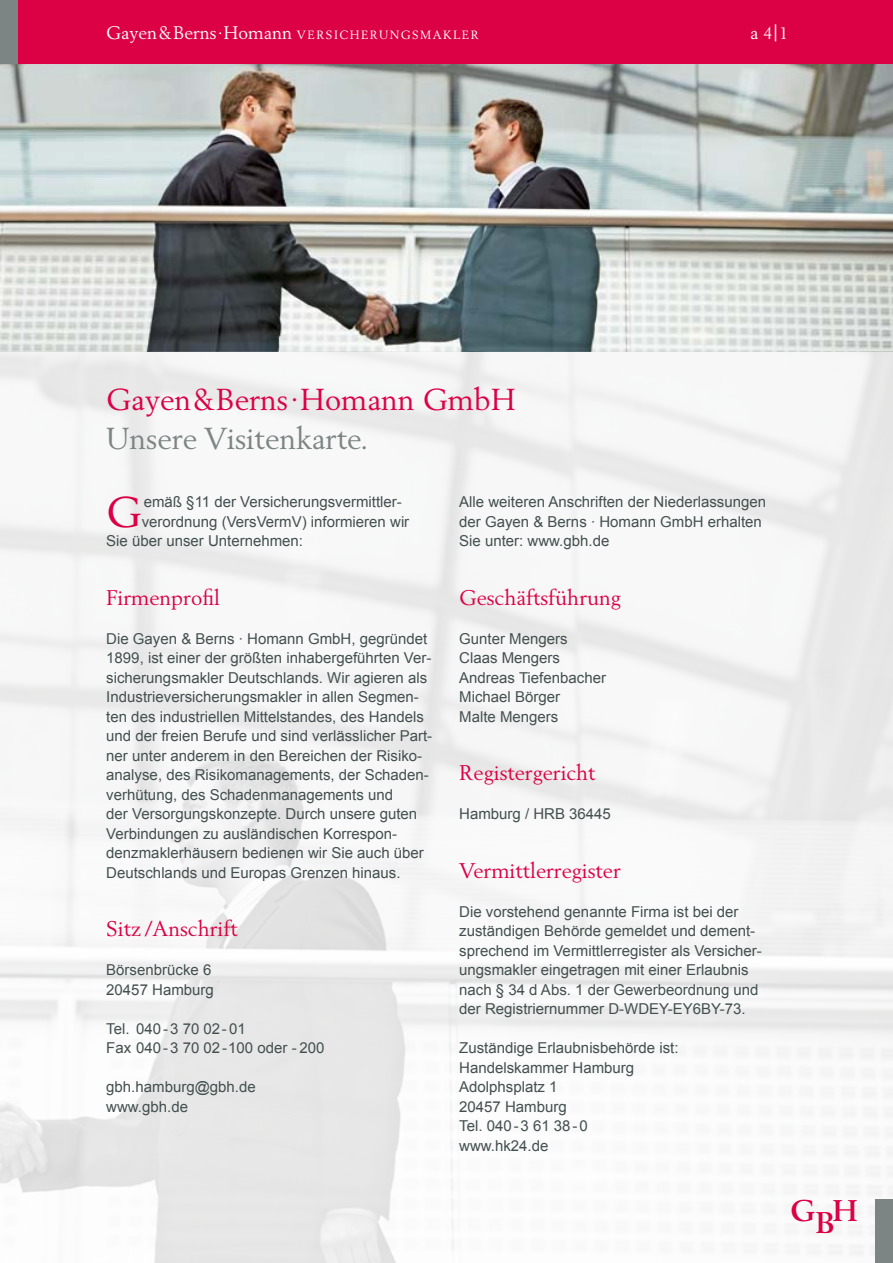
<style>
.page{position:relative;width:893px;height:1263px;background:#fff}
.page>*{position:absolute;margin:0;border:0;box-sizing:border-box;transform-origin:0 0}
.t1{font:42.45px "Berling";color:#dc0045}
.t2{font:30px "Berling";color:#dc0045}
.t3{font:30px "Berling";color:#7c8484}
.t4{font:700 29.55px "Berling";color:#dc0045}
.t5{font:21px "Berling";color:#dc0045}
.t6{font:16.5px "Berling";color:#fff}
.t7{font:15px/19.5px "Arial";color:#434f4f}
.t8{font:11.85px "Berling";letter-spacing:.12em;color:#fff}
.s1{font-size:18px}
.s2{font-style:italic;font-size:21px}
</style>
<div class="page">
<img style="left:0;top:64px;width:893px;height:1199px">
<div style="left:0;top:0;width:893px;height:64px;background:#dc0045"></div>
<div style="left:876px;top:1199px;width:17px;height:64px;background:#7c8484"></div>
<div style="left:0;top:0;width:17px;height:64px;background:#7c8484"></div>
<p class="t8" style="left:106px;top:28px;width:370px"><span class="s1">Gayen &amp; Berns </span><sup>.</sup><span class="s1">Homann</span> Vers ich erungs makler</p>
<h2 class="t2" style="left:106px;top:381px;width:411px">Gayen &amp; Berns . Homann GmbH</h2>
<h2 class="t3" style="left:106px;top:420px;width:264px">Unsere Visitenkarte.</h2>
<p class="t6" style="left:750px;top:23px;width:39px"><span class="s1">a</span> 4<span class="s2">|</span> 1</p>
<h1 class="t1" style="left:106px;top:486px;width:37px">G</h1>
<p class="t7" style="left:144px;top:492px;width:260px">emäß §11 der Versicherungsvermittler-</p>
<p class="t7" style="left:142px;top:512px;width:269px">verordnung (VersVermV) informieren wir</p>
<p class="t7" style="left:106px;top:531px;width:198px">Sie über unser Unternehmen:</p>
<h3 class="t5" style="left:106px;top:584px;width:115px">Firmenprofil</h3>
<p class="t7" style="left:106px;top:629px;width:327px">Die Gayen &amp; Berns · Homann GmbH, gegründet 1899, ist einer der größten inhabergeführten Ver&shy;sicherungsmakler Deutschlands. Wir agieren als Industrieversicherungsmakler in allen Segmen&shy;ten des industriellen Mittelstandes, des Handels und der freien Berufe und sind verlässlicher Part&shy;ner unter anderem in den Bereichen der Risiko&shy;analyse, des Risikomanagements, der Schaden&shy;verhütung, des Schadenmanagements und<br>der Versorgungskonzepte. Durch unsere guten Verbindungen zu ausländischen Korrespon&shy;denzmaklerhäusern bedienen wir Sie auch über Deutschlands und Europas Grenzen hinaus.</p>
<h3 class="t5" style="left:106px;top:916px;width:133px">Sitz /Anschrift</h3>
<p class="t7" style="left:106px;top:960px;width:109px">Börsenbrücke 6<br>20457 Hamburg</p>
<p class="t7" style="left:106px;top:1019px;width:220px">Tel. 040 - 3 70 02 - 01<br>Fax 040 - 3 70 02 - 100 oder - 200</p>
<p class="t7" style="left:106px;top:1077px;width:151px">gbh.hamburg@gbh.de www.gbh.de</p>
<p class="t7" style="left:459px;top:492px;width:308px">Alle weiteren Anschriften der Niederlassungen der Gayen &amp; Berns · Homann GmbH erhalten<br>Sie unter: www.gbh.de</p>
<h3 class="t5" style="left:459px;top:584px;width:163px">Geschäftsführung</h3>
<p class="t7" style="left:459px;top:629px;width:148px">Gunter Mengers<br>Claas Mengers<br>Andreas Tiefenbacher<br>Michael Börger<br>Malte Mengers</p>
<h3 class="t5" style="left:459px;top:760px;width:138px">Registergericht</h3>
<p class="t7" style="left:459px;top:804px;width:153px">Hamburg / HRB 36445</p>
<h3 class="t5" style="left:459px;top:857px;width:163px">Vermittlerregister</h3>
<p class="t7" style="left:459px;top:902px;width:304px">Die vorstehend genannte Firma ist bei der zuständigen Behörde gemeldet und dement&shy;sprechend im Vermittlerregister als Versicher&shy;ungsmakler eingetragen mit einer Erlaubnis nach § 34 d Abs. 1 der Gewerbeordnung und der Registriernummer D-WDEY-EY6BY-73.</p>
<p class="t7" style="left:459px;top:1038px;width:221px">Zuständige Erlaubnisbehörde ist:<br>Handelskammer Hamburg<br>Adolphsplatz 1<br>20457 Hamburg<br>Tel. 040 - 3 61 38 - 0 www.hk24.de</p>
<h3 class="t4" style="left:790px;top:1193px;width:69px">GBH</h3>
</div>
